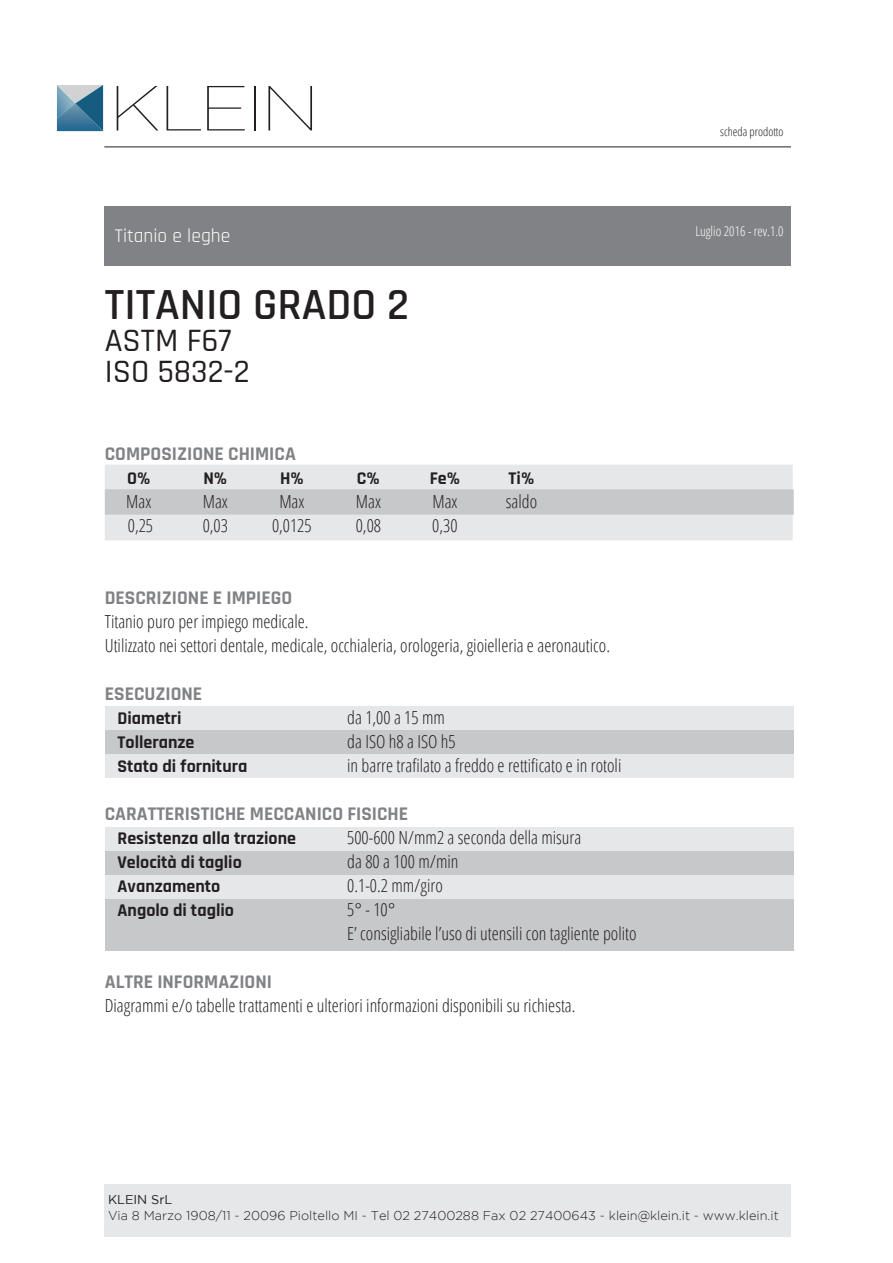
<style>
.page{position:relative;width:893px;height:1263px;background:#fff}
.page>*{position:absolute;margin:0;border:0;box-sizing:border-box;transform-origin:0 0}
.t1{font:600 45px "Rajdhani";color:#231f20}
.t2{font:500 33px/31.5px "Rajdhani";color:#231f20}
.t3{font:700 19.5px "Rajdhani";color:#808285}
.t4{font:19.5px "Rajdhani";color:#fff}
.t5{font:300 condensed 18px/24px "Open Sans";color:#231f20}
.t6{font:700 18px "Rajdhani";color:#231f20}
.t7{font:300 condensed 13.5px "Open Sans";color:#fff}
.t8{font:300 12.75px "Gotham";color:#231f20}
.t9{font:12.75px "Gotham";color:#231f20}
.t10{font:300 condensed 12px "Open Sans";color:#231f20}
</style>
<div class="page">
<div style="left:104px;top:1184px;width:687px;height:53px;background:#e6e7e9"></div>
<svg style="left:117px;top:86px;width:41px;height:44px"></svg>
<svg style="left:167px;top:86px;width:34px;height:44px"></svg>
<svg style="left:207px;top:86px;width:38px;height:44px"></svg>
<hr style="left:254px;top:86px;width:2px;height:44px;background:#231f20">
<svg style="left:268px;top:86px;width:44px;height:44px"></svg>
<svg style="left:57px;top:85px;width:46px;height:46px;background:#5788a3"></svg>
<hr style="left:104px;top:147px;width:687px;height:1px;background:#231f20">
<div style="left:104px;top:206px;width:687px;height:59px;background:#808285"></div>
<div style="left:105px;top:899px;width:689px;height:52px;background:#c7c8ca"></div>
<div style="left:105px;top:730px;width:689px;height:24px;background:#c7c8ca"></div>
<div style="left:105px;top:851px;width:689px;height:24px;background:#c7c8ca"></div>
<div style="left:105px;top:754px;width:689px;height:24px;background:#e6e7e9"></div>
<div style="left:105px;top:706px;width:689px;height:24px;background:#e6e7e9"></div>
<div style="left:105px;top:827px;width:689px;height:24px;background:#e6e7e9"></div>
<div style="left:105px;top:875px;width:689px;height:24px;background:#e6e7e9"></div>
<div style="left:105px;top:465px;width:688px;height:30px;background:#e6e7e9"></div>
<div style="left:105px;top:489px;width:689px;height:26px;background:#c7c8ca"></div>
<div style="left:105px;top:515px;width:688px;height:25px;background:#e6e7e9"></div>
<p class="t10" style="left:720px;top:123px;width:65px">scheda prodotto</p>
<p class="t4" style="left:115px;top:225px;width:117px">Titanio e leghe</p>
<p class="t7" style="left:695px;top:222px;width:90px">Luglio 2016 - rev.1.0</p>
<h1 class="t1" style="left:105px;top:278px;width:306px">TITANIO GRADO 2</h1>
<h2 class="t2" style="left:105px;top:325px;width:147px">ASTM F67<br>ISO 5832-2</h2>
<p class="t3" style="left:105px;top:442px;width:193px">COMPOSIZIONE CHIMICA</p>
<p class="t6" style="left:127px;top:467px;width:25px">O%</p>
<p class="t6" style="left:203px;top:467px;width:25px">N%</p>
<p class="t6" style="left:280px;top:467px;width:25px">H%</p>
<p class="t6" style="left:357px;top:467px;width:25px">C%</p>
<p class="t6" style="left:430px;top:467px;width:32px">Fe%</p>
<p class="t6" style="left:509px;top:467px;width:27px">Ti%</p>
<p class="t5" style="left:126px;top:489px;width:27px">Max</p>
<p class="t5" style="left:203px;top:489px;width:27px">Max</p>
<p class="t5" style="left:279px;top:489px;width:27px">Max</p>
<p class="t5" style="left:356px;top:489px;width:27px">Max</p>
<p class="t5" style="left:432px;top:489px;width:27px">Max</p>
<p class="t5" style="left:506px;top:489px;width:33px">saldo</p>
<p class="t5" style="left:128px;top:513px;width:27px">0,25</p>
<p class="t5" style="left:203px;top:513px;width:27px">0,03</p>
<p class="t5" style="left:272px;top:513px;width:41px">0,0125</p>
<p class="t5" style="left:356px;top:513px;width:27px">0,08</p>
<p class="t5" style="left:432px;top:513px;width:27px">0,30</p>
<p class="t3" style="left:105px;top:586px;width:189px">DESCRIZIONE E IMPIEGO</p>
<p class="t5" style="left:105px;top:609px;width:507px">Titanio puro per impiego medicale.<br>Utilizzato nei settori dentale, medicale, occhialeria, orologeria, gioielleria e aeronautico.</p>
<p class="t3" style="left:105px;top:682px;width:99px">ESECUZIONE</p>
<p class="t6" style="left:118px;top:707px;width:66px">Diametri</p>
<p class="t5" style="left:347px;top:705px;width:99px">da 1,00 a 15 mm</p>
<p class="t6" style="left:118px;top:731px;width:78px">Tolleranze</p>
<p class="t5" style="left:347px;top:729px;width:110px">da ISO h8 a ISO h5</p>
<p class="t6" style="left:118px;top:755px;width:131px">Stato di fornitura</p>
<p class="t5" style="left:347px;top:753px;width:276px">in barre trafilato a freddo e rettificato e in rotoli</p>
<p class="t3" style="left:105px;top:802px;width:305px">CARATTERISTICHE MECCANICO FISICHE</p>
<p class="t6" style="left:118px;top:827px;width:180px">Resistenza alla trazione</p>
<p class="t5" style="left:347px;top:825px;width:236px">500-600 N/mm2 a seconda della misura</p>
<p class="t6" style="left:118px;top:851px;width:126px">Velocità di taglio</p>
<p class="t5" style="left:347px;top:849px;width:113px">da 80 a 100 m/min</p>
<p class="t6" style="left:118px;top:875px;width:104px">Avanzamento</p>
<p class="t5" style="left:347px;top:873px;width:97px">0.1-0.2 mm/giro</p>
<p class="t6" style="left:118px;top:899px;width:118px">Angolo di taglio</p>
<p class="t5" style="left:347px;top:897px;width:291px">5° - 10°<br>E’ consigliabile l’uso di utensili con tagliente polito</p>
<p class="t3" style="left:105px;top:970px;width:169px">ALTRE INFORMAZIONI</p>
<p class="t5" style="left:105px;top:993px;width:472px">Diagrammi e/o tabelle trattamenti e ulteriori informazioni disponibili su richiesta.</p>
<p class="t9" style="left:108px;top:1193px;width:66px">KLEIN SrL</p>
<p class="t8" style="left:108px;top:1208px;width:672px">Via 8 Marzo 1908/11 - 20096 Pioltello MI - Tel 02 27400288 Fax 02 27400643 - klein@klein.it - www.klein.it</p>
</div>
